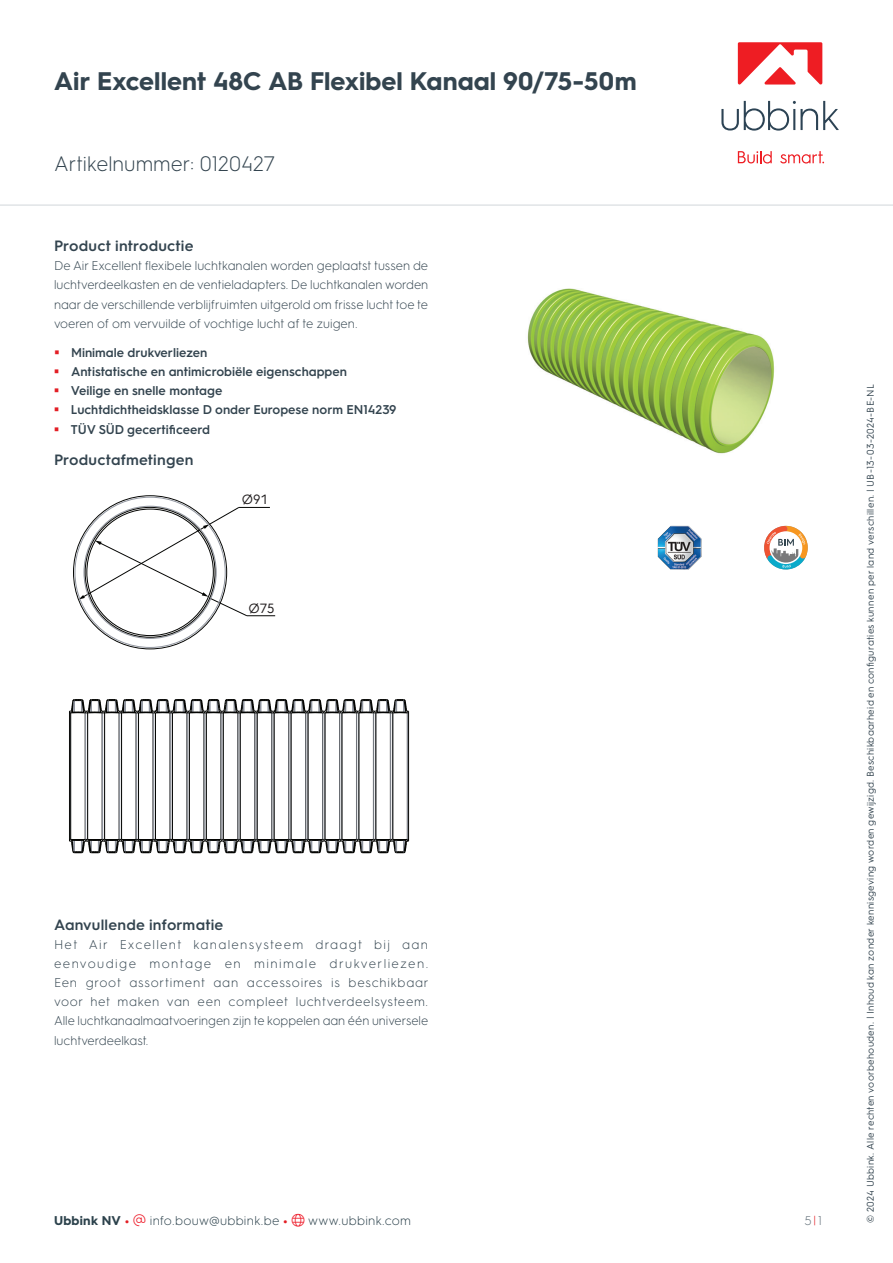
<style>
.page{position:relative;width:893px;height:1263px;background:#fff}
.page>*{position:absolute;margin:0;border:0;box-sizing:border-box;transform-origin:0 0}
.t1{font:700 25.5px "HGS3";letter-spacing:.005em;color:#33444f}
.t2{font:300 21px "HGS3";color:#33444f}
.t3{font:600 15px "HGS3";letter-spacing:.01em;color:#33444f}
.t4{font:13.5px "HGS3";color:#211d1e}
.t5{font:300 12.75px/19.2px "HGS3";color:#33444f;text-align:justify}
.t6{font:600 12.75px/19.2px "HGS3";color:#33444f}
.t7{font:300 12.75px "HGS3";letter-spacing:.02em;color:#2c424c}
.t8{font:300 12.75px "HGS3";color:#66737c}
.t9{font:9.75px "HGS3";letter-spacing:.03em;color:#33444f}
.s1{font-weight:700}
.s2{font-weight:700;color:#e31e25}
.s3{color:#ee1f2d}
.s4{color:#e31e25}
</style>
<div class="page">
<svg style="left:764px;top:525px;width:44px;height:45px"></svg>
<img style="left:658px;top:526px;width:43px;height:44px">
<img style="left:527px;top:288px;width:247px;height:166px">
<svg style="left:69px;top:700px;width:340px;height:153px"></svg>
<svg style="left:73px;top:495px;width:336px;height:346px"></svg>
<svg style="left:75px;top:497px;width:200px;height:151px"></svg>
<hr style="left:0;top:204px;width:893px;height:2px;background:#e1e4e6">
<svg style="left:721px;top:101px;width:118px;height:30px"></svg>
<svg style="left:738px;top:151px;width:34px;height:13px"></svg>
<svg style="left:780px;top:151px;width:44px;height:13px"></svg>
<svg style="left:738px;top:42px;width:84px;height:43px"></svg>
<h1 class="t1" style="left:54px;top:63px;width:584px">Air Excellent 48C AB Flexibel Kanaal 90/75-50m</h1>
<h2 class="t2" style="left:54px;top:150px;width:223px">Artikelnummer: 0120427</h2>
<p class="t3" style="left:54px;top:235px;width:141px">Product introductie</p>
<p class="t5" style="left:54px;top:255px;width:376px">De Air Excellent flexibele luchtkanalen worden geplaatst tussen de luchtverdeelkasten en de ventieladapters. De luchtkanalen worden naar de verschillende verblijfruimten uitgerold om frisse lucht toe te voeren of om vervuilde of vochtige lucht af te zuigen.</p>
<p class="t6" style="left:71px;top:342px;width:327px">Minimale drukverliezen<br>Antistatische en antimicrobiële eigenschappen<br>Veilige en snelle montage<br>Luchtdichtheidsklasse D onder Europese norm EN14239<br>TÜV SÜD gecertificeerd</p>
<p class="t3" style="left:54px;top:449px;width:141px">Productafmetingen</p>
<p class="t4" style="left:242px;top:490px;width:28px">Ø91</p>
<p class="t4" style="left:248px;top:598px;width:28px">Ø75</p>
<p class="t3" style="left:54px;top:914px;width:171px">Aanvullende informatie</p>
<p class="t5" style="left:54px;top:934px;width:376px">Het Air Excellent kanalensysteem draagt bij aan eenvoudige montage en minimale drukverliezen.<br>Een groot assortiment aan accessoires is beschikbaar voor het maken van een compleet luchtverdeelsysteem.<br>Alle luchtkanaalmaatvoeringen zijn te koppelen aan één universele luchtverdeelkast.</p>
<p class="t7" style="left:54px;top:1211px;width:359px"><span class="s1">Ubbink NV</span> <span class="s2">•</span> <span class="s3">▼</span> info.bouw@ubbink.be <span class="s2">•</span> <span class="s3">●□</span> www.ubbink.com</p>
<p class="t8" style="left:805px;top:1211px;width:19px">5<span class="s4">|</span>1</p>
<p class="t9" style="left:864px;top:1222px;width:840px;rotate:-90deg">© 2024 Ubbink. Alle rechten voorbehouden. | Inhoud kan zonder kennisgeving worden gewijzigd. Beschikbaarheid en configuraties kunnen per land verschillen. | UB-13-03-2024-BE-NL</p>
</div>
